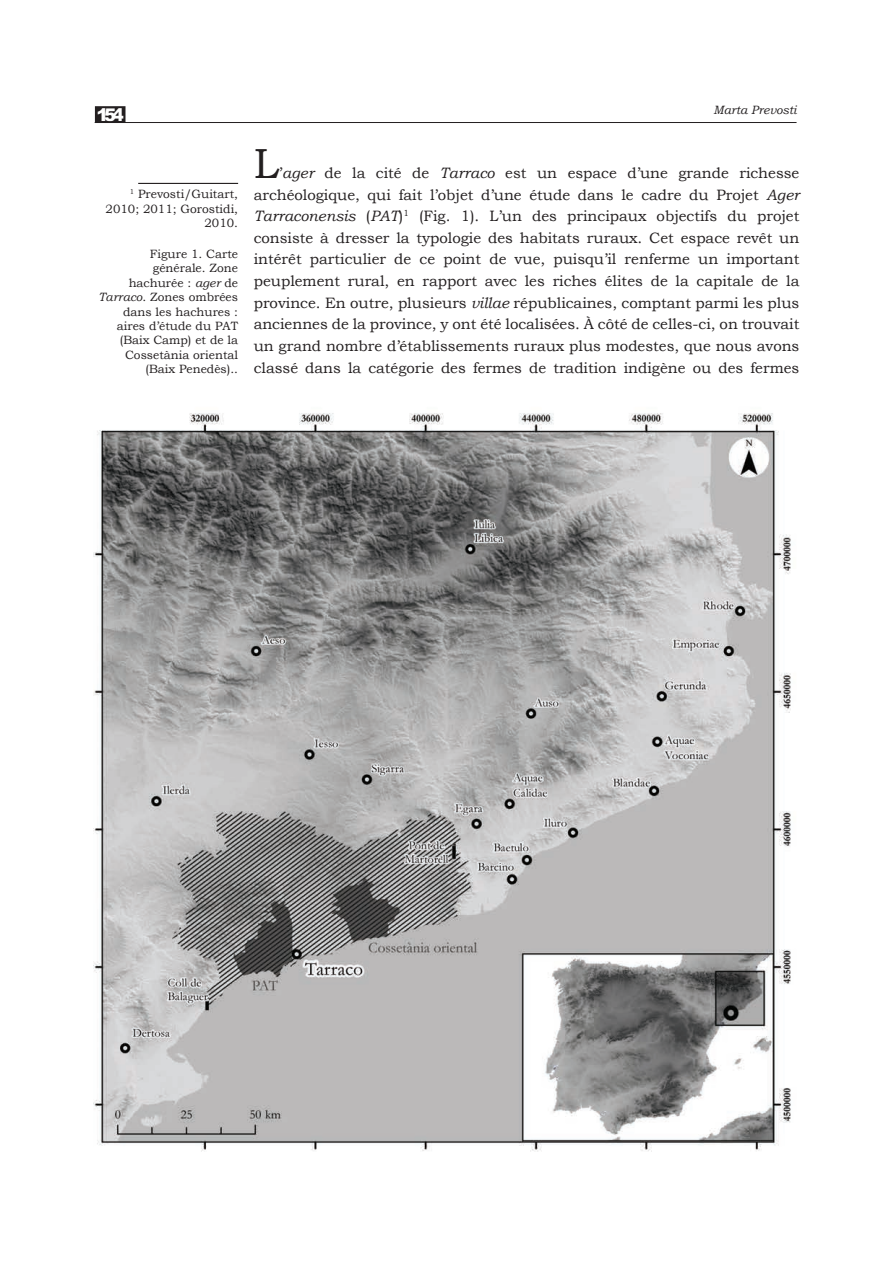
<style>
.page{position:relative;width:893px;height:1263px;background:#fff}
.page>*{position:absolute;margin:0;border:0;box-sizing:border-box;transform-origin:0 0}
.t1{font:42px "Bookman Old Style";color:#231f20}
.t2{font:900 17.4px "Arial";color:#fff}
.t3{font:15px/21.6px "Bookman Old Style";color:#231f20;text-align:justify}
.t4{font:12px/14.4px "Bookman Old Style";color:#231f20;text-align:right}
.t5{font:italic 12px "Bookman Old Style";color:#231f20}
.s1{font-style:italic}
</style>
<div class="page">
<div style="left:96px;top:107px;width:29px;height:15px;background:#231f20"></div>
<div style="left:95px;top:106px;width:30px;height:17px;border:2px solid #231f20"></div>
<hr style="left:95px;top:122px;width:701px;height:1px;background:#231f20">
<img style="left:94px;top:413px;width:697px;height:739px">
<hr style="left:138px;top:183px;width:100px;height:1px;background:#231f20">
<p class="t2" style="left:96px;top:102px;width:29px">154</p>
<p class="t4" style="left:106px;top:187px;width:134px"><sup>1</sup> Prevosti/Guitart,<br>2010; 2011; Gorostidi,<br>2010.</p>
<p class="t4" style="left:98px;top:247px;width:141px">Figure 1. Carte générale. Zone hachurée : <span class="s1">ager</span> de<br><span class="s1">Tarraco</span>. Zones ombrées dans les hachures : aires d’étude du PAT (Baix Camp) et de la<br>Cossetània oriental (Baix Penedès)..</p>
<p class="t5" style="left:713px;top:102px;width:85px">Marta Prevosti</p>
<h1 class="t1" style="left:254px;top:136px;width:27px">L</h1>
<p class="t3" style="left:254px;top:162px;width:547px;text-indent:25px">’<span class="s1">ager</span> de la cité de <span class="s1">Tarraco</span> est un espace d’une grande richesse archéologique, qui fait l’objet d’une étude dans le cadre du Projet <span class="s1">Ager Tarraconensis</span> (<span class="s1">PAT</span>)<sup>1</sup> (Fig. 1). L’un des principaux objectifs du projet consiste à dresser la typologie des habitats ruraux. Cet espace revêt un intérêt particulier de ce point de vue, puisqu’il renferme un important peuplement rural, en rapport avec les riches élites de la capitale de la province. En outre, plusieurs <span class="s1">villae</span> républicaines, comptant parmi les plus anciennes de la province, y ont été localisées. À côté de celles-ci, on trouvait un grand nombre d’établissements ruraux plus modestes, que nous avons classé dans la catégorie des fermes de tradition indigène ou des fermes</p>
</div>
